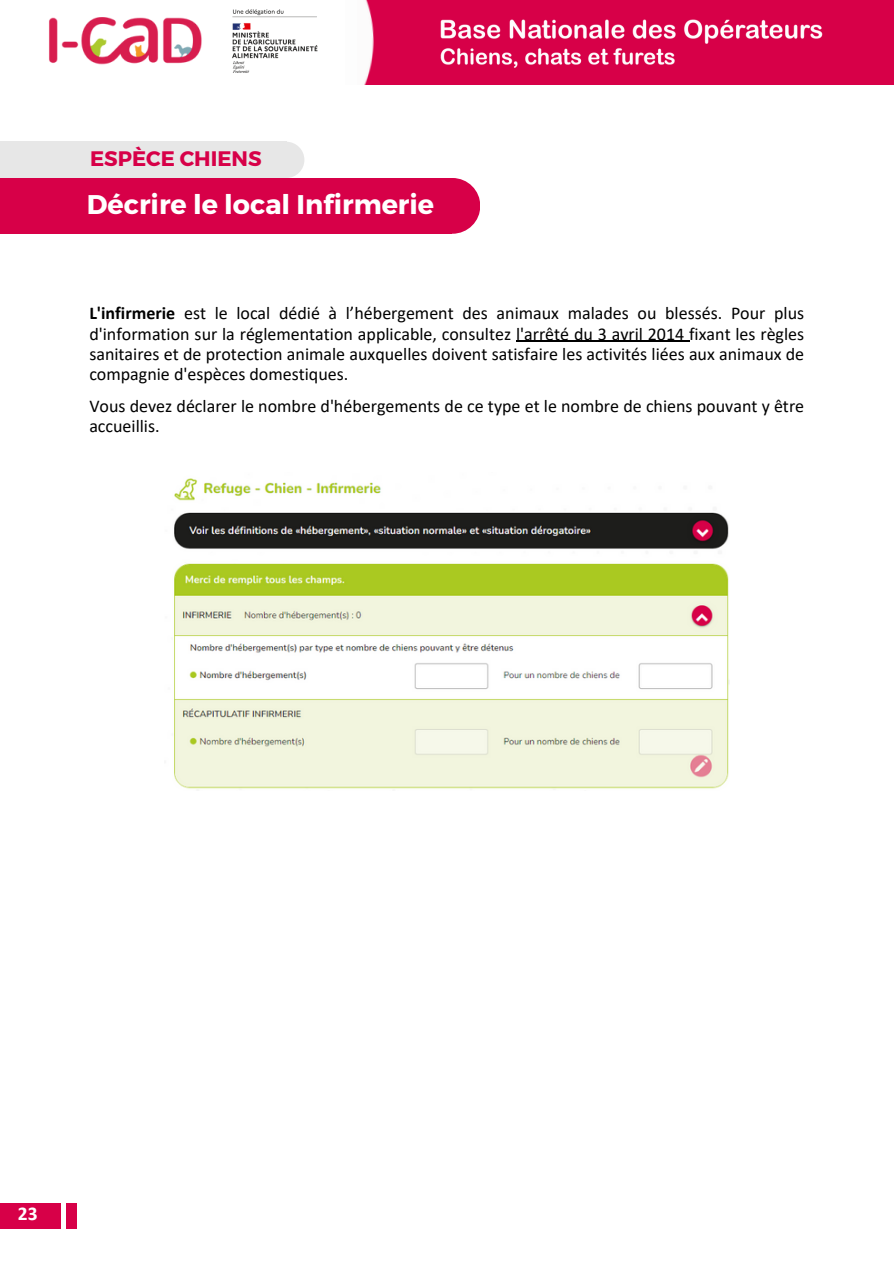
<style>
.page{position:relative;width:894px;height:1264px;background:#fff}
.page>*{position:absolute;margin:0;border:0;box-sizing:border-box;transform-origin:0 0}
.t1{font:700 27px "Montserrat";color:#fff}
.t2{font:700 21px "Montserrat";color:#d70048}
.t3{font:700 19.5px "Calibri";color:#fff}
.t4{font:18px/20.2px "Calibri";color:#000;text-align:justify}
.s1{font-weight:700}
</style>
<div class="page">
<div style="left:314px;top:0;width:579px;height:84px;background:#d70048"></div>
<div style="left:0;top:0;width:356px;height:84px;background:#fff"></div>
<img style="left:232px;top:9px;width:86px;height:64px">
<img style="left:49px;top:18px;width:153px;height:47px">
<img style="left:356px;top:0;width:18px;height:84px">
<img style="left:437px;top:19px;width:387px;height:66px">
<div style="left:424px;top:178px;width:56px;height:56px;background:#d70048;border-radius:50%"></div>
<div style="left:0;top:178px;width:451px;height:56px;background:#d70048"></div>
<div style="left:0;top:1203px;width:60px;height:25px;background:#d70048"></div>
<div style="left:66px;top:1203px;width:10px;height:25px;background:#d70048"></div>
<div style="left:268px;top:142px;width:36px;height:36px;background:#e7e7e7;border-radius:50%"></div>
<div style="left:0;top:142px;width:286px;height:36px;background:#e7e7e7"></div>
<img style="left:174px;top:478px;width:555px;height:311px">
<hr style="left:516px;top:341px;width:173px;height:1px;background:#000">
<p class="t2" style="left:90px;top:145px;width:173px">ESPÈCE CHIENS</p>
<h1 class="t1" style="left:87px;top:186px;width:349px">Décrire le local Infirmerie</h1>
<p class="t4" style="left:89px;top:305px;width:716px"><span class="s1">L'infirmerie</span> est le local dédié à l’hébergement des animaux malades ou blessés. Pour plus d'information sur la réglementation applicable, consultez l'arrêté du 3 avril 2014 fixant les règles sanitaires et de protection animale auxquelles doivent satisfaire les activités liées aux animaux de compagnie d'espèces domestiques.</p>
<p class="t4" style="left:89px;top:397px;width:716px">Vous devez déclarer le nombre d'hébergements de ce type et le nombre de chiens pouvant y être accueillis.</p>
<p class="t3" style="left:18px;top:1205px;width:21px">23</p>
</div>
